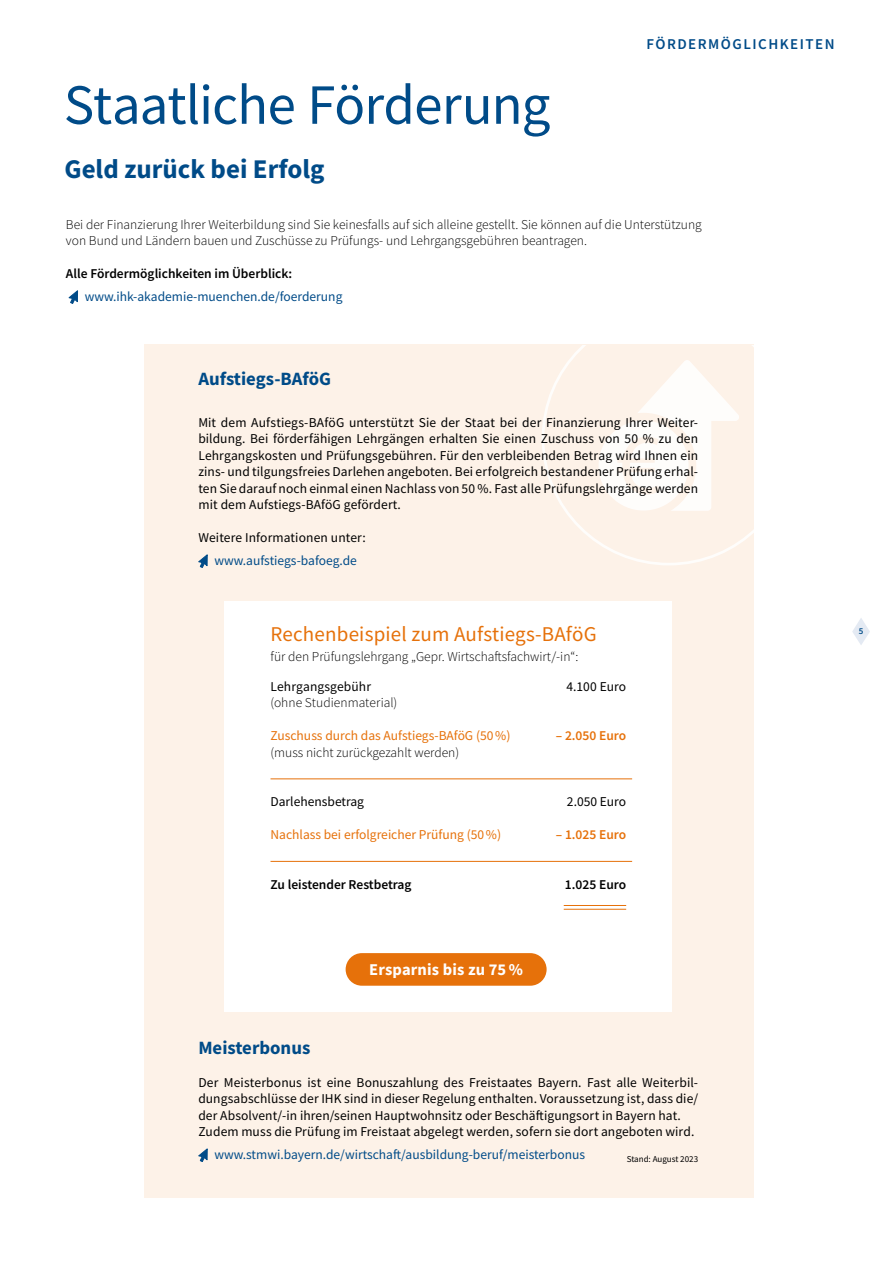
<style>
.page{position:relative;width:893px;height:1263px;background:#fff}
.page>*{position:absolute;margin:0;border:0;box-sizing:border-box;transform-origin:0 0}
.t1{font:57px "Source Sans Pro";letter-spacing:-.015em;color:#004b88}
.t2{font:700 27px "Source Sans Pro";color:#004b88}
.t3{font:21px "Source Sans Pro";letter-spacing:.01em;color:#e6710a}
.t4{font:700 18.75px "Source Sans Pro";color:#004b88}
.t5{font:700 16.5px "Source Sans Pro";letter-spacing:.01em;color:#fff}
.t6{font:600 15px "Source Sans Pro";letter-spacing:.1em;color:#004b88}
.t7{font:13.5px/16.5px "Source Sans Pro";letter-spacing:.005em;color:#000;text-align:justify}
.t8{font:300 13.5px/16.5px "Source Sans Pro";color:#000}
.t9{font:13.5px "Source Sans Pro";color:#004b88}
.t10{font:13.5px "Source Sans Pro";color:#e6710a}
.t11{font:600 13.5px "Source Sans Pro";color:#000}
.t12{font:600 13.5px "Source Sans Pro";color:#e6710a}
.t13{font:9px "Source Sans Pro";color:#000}
.t14{font:600 9px "Source Sans Pro";color:#004b88}
</style>
<div class="page">
<svg style="left:68px;top:290px;width:10px;height:14px"></svg>
<div style="left:144px;top:345px;width:610px;height:853px;background:#fdf2e8"></div>
<svg style="left:542px;top:345px;width:211px;height:220px"></svg>
<svg style="left:198px;top:554px;width:10px;height:14px"></svg>
<div style="left:224px;top:601px;width:448px;height:410px;background:#fff"></div>
<div style="left:346px;top:953px;width:201px;height:33px;background:#e6710a;border-radius:16px"></div>
<hr style="left:270px;top:778px;width:362px;height:1px;background:#e6710a">
<hr style="left:270px;top:861px;width:362px;height:1px;background:#e6710a">
<hr style="left:564px;top:905px;width:62px;height:1px;background:#e6710a">
<hr style="left:564px;top:909px;width:62px;height:1px;background:#e6710a">
<svg style="left:198px;top:1148px;width:10px;height:14px"></svg>
<svg style="left:852px;top:618px;width:18px;height:27px"></svg>
<p class="t6" style="left:646px;top:34px;width:190px">FÖRDERMÖGLICHKEITEN</p>
<h1 class="t1" style="left:64px;top:69px;width:488px">Staatliche Förderung</h1>
<h2 class="t2" style="left:64px;top:151px;width:262px">Geld zurück bei Erfolg</h2>
<p class="t8" style="left:66px;top:216px;width:637px">Bei der Finanzierung Ihrer Weiterbildung sind Sie keinesfalls auf sich alleine gestellt. Sie können auf die Unterstützung von Bund und Ländern bauen und Zuschüsse zu Prüfungs- und Lehrgangsgebühren beantragen.</p>
<p class="t11" style="left:66px;top:265px;width:228px">Alle Fördermöglichkeiten im Überblick:</p>
<p class="t9" style="left:85px;top:288px;width:259px">www.ihk-akademie-muenchen.de/foerderung</p>
<h3 class="t4" style="left:198px;top:366px;width:134px">Aufstiegs-BAföG</h3>
<p class="t7" style="left:198px;top:414px;width:501px">Mit dem Aufstiegs-BAföG unterstützt Sie der Staat bei der Finanzierung Ihrer Weiter&shy;bildung. Bei förderfähigen Lehrgängen erhalten Sie einen Zuschuss von 50 % zu den Lehrgangskosten und Prüfungsgebühren. Für den verbleibenden Betrag wird Ihnen ein zins- und tilgungsfreies Darlehen angeboten. Bei erfolgreich bestandener Prüfung erhal&shy;ten Sie darauf noch einmal einen Nachlass von 50 %. Fast alle Prüfungslehrgänge werden mit dem Aufstiegs-BAföG gefördert.</p>
<p class="t7" style="left:198px;top:529px;width:169px">Weitere Informationen unter:</p>
<p class="t9" style="left:214px;top:552px;width:144px">www.aufstiegs-bafoeg.de</p>
<h3 class="t3" style="left:270px;top:621px;width:328px">Rechenbeispiel zum Aufstiegs-BAföG</h3>
<p class="t8" style="left:270px;top:648px;width:309px">für den Prüfungslehrgang „Gepr. Wirtschaftsfachwirt/-in“:</p>
<p class="t7" style="left:270px;top:678px;width:102px">Lehrgangsgebühr</p>
<p class="t7" style="left:566px;top:678px;width:61px">4.100 Euro</p>
<p class="t8" style="left:270px;top:695px;width:128px">(ohne Studienmaterial)</p>
<p class="t10" style="left:270px;top:727px;width:241px">Zuschuss durch das Aufstiegs-BAföG (50%)</p>
<p class="t12" style="left:556px;top:727px;width:72px">– 2.050 Euro</p>
<p class="t8" style="left:271px;top:744px;width:190px">(muss nicht zurückgezahlt werden)</p>
<p class="t7" style="left:270px;top:793px;width:95px">Darlehensbetrag</p>
<p class="t7" style="left:567px;top:793px;width:61px">2.050 Euro</p>
<p class="t10" style="left:270px;top:826px;width:232px">Nachlass bei erfolgreicher Prüfung (50%)</p>
<p class="t12" style="left:556px;top:826px;width:72px">– 1.025 Euro</p>
<p class="t11" style="left:271px;top:875px;width:143px">Zu leistender Restbetrag</p>
<p class="t11" style="left:565px;top:875px;width:63px">1.025 Euro</p>
<p class="t14" style="left:859px;top:625px;width:6px">5</p>
<p class="t5" style="left:369px;top:958px;width:155px">Ersparnis bis zu 75 %</p>
<h3 class="t4" style="left:198px;top:1035px;width:113px">Meisterbonus</h3>
<p class="t7" style="left:198px;top:1074px;width:501px;text-align:left">Der Meisterbonus ist eine Bonuszahlung des Freistaates Bayern. Fast alle Weiterbil&shy;dungsabschlüsse der IHK sind in dieser Regelung enthalten. Voraussetzung ist, dass die/ der Absolvent/-in ihren/seinen Hauptwohnsitz oder Beschäftigungsort in Bayern hat.<br>Zudem muss die Prüfung im Freistaat abgelegt werden, sofern sie dort angeboten wird.</p>
<p class="t9" style="left:214px;top:1146px;width:372px">www.stmwi.bayern.de/wirtschaft/ausbildung-beruf/meisterbonus</p>
<p class="t13" style="left:627px;top:1153px;width:73px">Stand: August 2023</p>
</div>
